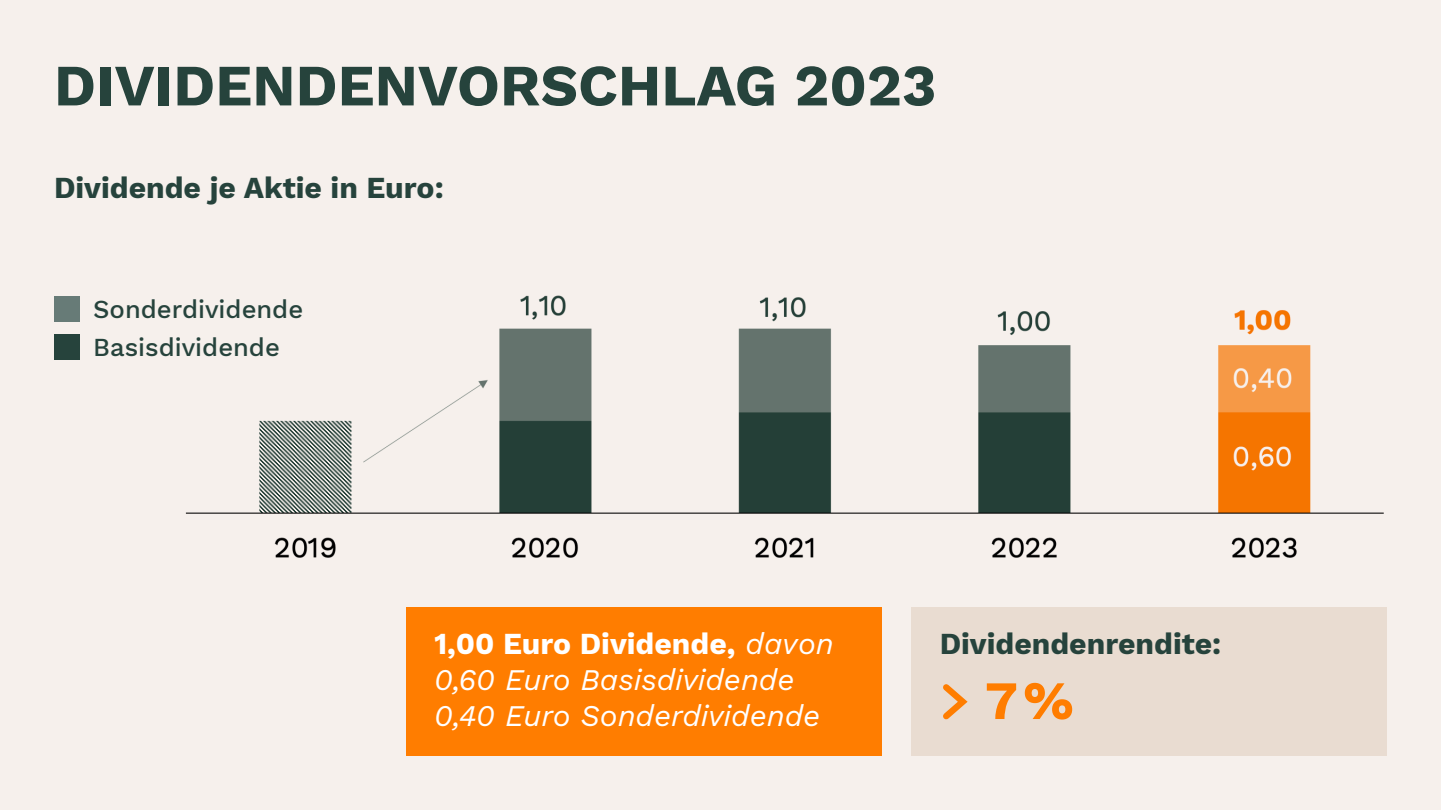
<style>
.page{position:relative;width:1441px;height:810px;background:#fff}
.page>*{position:absolute;margin:0;border:0;box-sizing:border-box;transform-origin:0 0}
.t1{font:700 58.5px "Work Sans";color:#26433c}
.t2{font:700 54px "Work Sans";color:#ff7d00}
.t3{font:italic 30px/36px "Work Sans";color:#fff}
.t4{font:700 30px "Work Sans";color:#26433c}
.t5{font:500 25.5px "Work Sans";color:#26433c}
.s1{font-weight:700;font-style:normal}
</style>
<div class="page">
<div style="left:0;top:0;width:1440px;height:810px;background:#f6f0ec"></div>
<div style="left:405px;top:607px;width:476px;height:149px;background:#ff7d00"></div>
<div style="left:911px;top:607px;width:475px;height:149px;background:#e9dcd1"></div>
<img style="left:185px;top:295px;width:1199px;height:263px">
<div style="left:54px;top:334px;width:26px;height:26px;background:#26433c"></div>
<div style="left:54px;top:296px;width:26px;height:26px;background:#677b77"></div>
<svg style="left:943px;top:684px;width:25px;height:36px"></svg>
<h1 class="t1" style="left:54px;top:52px;width:883px">DIVIDENDENVORSCHLAG 2023</h1>
<p class="t4" style="left:54px;top:170px;width:391px">Dividende je Aktie in Euro:</p>
<p class="t5" style="left:93px;top:295px;width:211px">Sonderdividende</p>
<p class="t5" style="left:93px;top:333px;width:188px">Basisdividende</p>
<p class="t3" style="left:434px;top:624px;width:401px"><span class="s1">1,00 Euro Dividende,</span> davon<br>0,60 Euro Basisdividende<br>0,40 Euro Sonderdividende</p>
<p class="t4" style="left:939px;top:627px;width:283px">Dividendenrendite:</p>
<h2 class="t2" style="left:984px;top:669px;width:91px">7%</h2>
</div>
